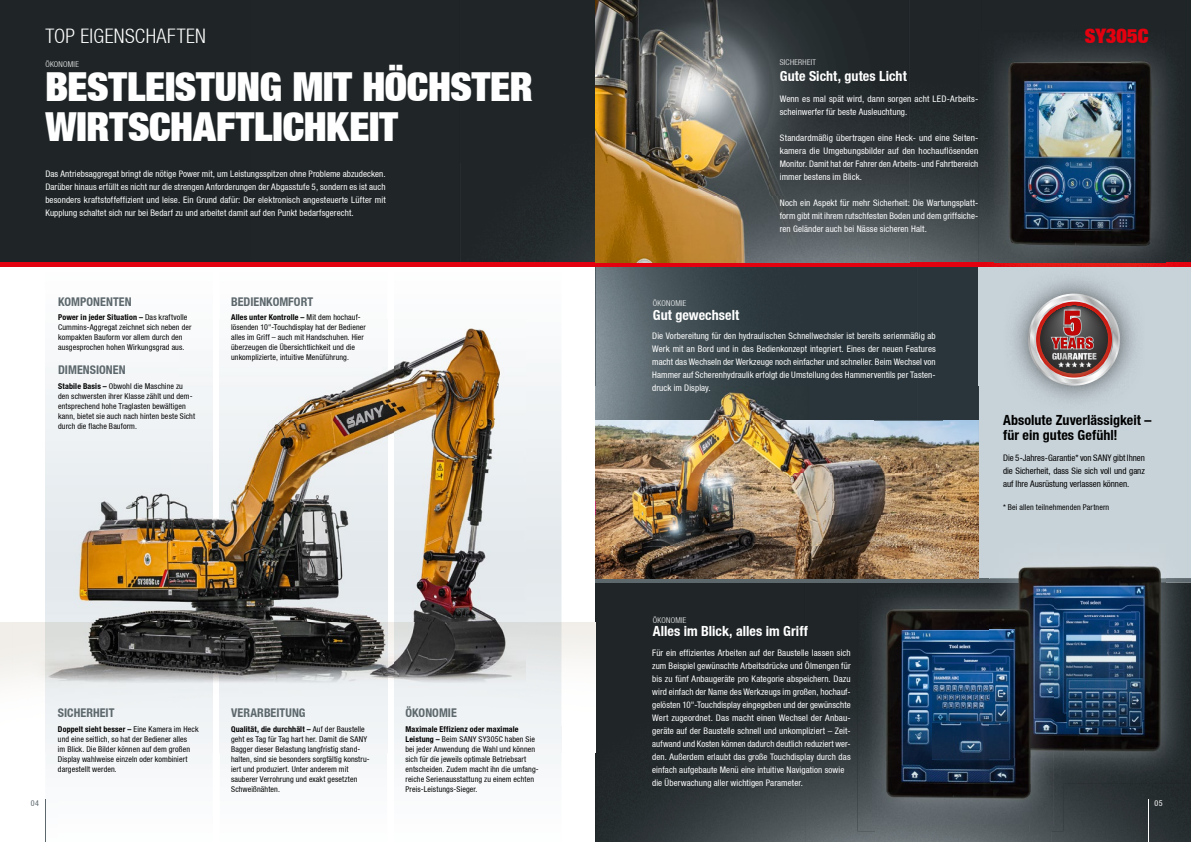
<style>
.page{position:relative;width:1191px;height:842px;background:#fff}
.page>*{position:absolute;margin:0;border:0;box-sizing:border-box;transform-origin:0 0}
.t1{font:900 40px/40px "Context Reprise Extra Black S Si Extra";letter-spacing:-.005em;color:#fff}
.t2{font:700 20px "Context Reprise Light Cond S Si";letter-spacing:.015em;color:#fff}
.t3{font:900 20px "Context Reprise Extra Black S Si Extra";letter-spacing:.005em;color:#e3000f}
.t4{font:700 condensed 14px "Context Reprise Condensed S Si";letter-spacing:.005em;color:#fff}
.t5{font:700 condensed 14px/15px "Context Reprise Condensed S Si";letter-spacing:.005em;color:#000}
.t6{font:700 condensed 12px "Context Reprise Condensed S Si";letter-spacing:.005em;color:#5d686d}
.t7{font:9px/13px "Context Reprise Condensed S Si Condensed";letter-spacing:.01em;color:#fff;text-align:justify}
.t8{font:9px/13px "Context Reprise Condensed S Si Condensed";letter-spacing:-.005em;color:#000;text-align:justify}
.t9{font:8px/10px "Context Reprise Condensed S Si Condensed";letter-spacing:.015em;color:#000}
.t10{font:700 condensed 8px "Context Reprise Condensed S Si";letter-spacing:.02em;color:#000}
.t11{font:700 8px "Context Reprise Light Cond S Si";letter-spacing:.03em;color:#fff}
.t12{font:8px "Context Reprise Condensed S Si Condensed";color:#5d686d}
.t13{font:8px "Context Reprise Condensed S Si Condensed";color:#fff}
.s1{font-family:"Context Reprise Condensed S Si Condensed";font-weight:400;font-stretch:normal}
.s2{font-family:"Context Reprise Condensed S Si";font-weight:700;font-stretch:condensed}
</style>
<div class="page">
<div style="left:0;top:0;width:1191px;height:264px;background:#1f2527"></div>
<div style="left:978px;top:266px;width:213px;height:313px;background:#c8d3d9"></div>
<img style="left:595px;top:582px;width:280px;height:260px">
<img style="left:1051px;top:784px;width:140px;height:58px">
<img style="left:875px;top:831px;width:176px;height:11px">
<div style="left:534px;top:206px;width:61px;height:56px;background:#272e30"></div>
<img style="left:909px;top:97px;width:69px;height:165px">
<div style="left:1166px;top:64px;width:9px;height:189px;background:#293033"></div>
<svg style="left:1024px;top:294px;width:99px;height:95px;background:#9d8586"></svg>
<svg style="left:45px;top:266px;width:168px;height:498px"></svg>
<svg style="left:220px;top:266px;width:167px;height:498px"></svg>
<svg style="left:394px;top:266px;width:167px;height:498px"></svg>
<img style="left:494px;top:622px;width:101px;height:130px">
<div style="left:45px;top:717px;width:449px;height:35px;background:#f1f4f6"></div>
<img style="left:13px;top:320px;width:512px;height:397px">
<div style="left:595px;top:264px;width:383px;height:315px;background:#29353a"></div>
<img style="left:595px;top:266px;width:251px;height:120px">
<img style="left:846px;top:266px;width:71px;height:1px">
<svg style="left:595px;top:578px;width:394px;height:4px"></svg>
<img style="left:595px;top:501px;width:35px;height:14px">
<img style="left:630px;top:501px;width:313px;height:14px">
<img style="left:943px;top:421px;width:35px;height:157px">
<img style="left:595px;top:515px;width:348px;height:63px">
<hr style="left:0;top:262px;width:1191px;height:4px;background:#e3000f">
<img style="left:595px;top:0;width:314px;height:262px">
<img style="left:978px;top:86px;width:16px;height:176px">
<img style="left:978px;top:262px;width:208px;height:18px">
<img style="left:994px;top:41px;width:172px;height:221px">
<img style="left:1166px;top:578px;width:25px;height:4px">
<img style="left:1063px;top:582px;width:128px;height:202px">
<img style="left:989px;top:565px;width:177px;height:17px">
<img style="left:1063px;top:582px;width:103px;height:175px">
<img style="left:857px;top:581px;width:206px;height:37px">
<img style="left:857px;top:618px;width:34px;height:213px">
<img style="left:1029px;top:784px;width:34px;height:47px">
<img style="left:891px;top:825px;width:138px;height:6px">
<svg style="left:989px;top:583px;width:1px;height:15px"></svg>
<img style="left:1021px;top:757px;width:42px;height:27px">
<img style="left:989px;top:582px;width:74px;height:1px">
<img style="left:1053px;top:617px;width:10px;height:140px">
<img style="left:989px;top:581px;width:74px;height:1px">
<img style="left:872px;top:598px;width:181px;height:97px">
<img style="left:872px;top:695px;width:117px;height:65px">
<img style="left:872px;top:760px;width:121px;height:32px">
<img style="left:993px;top:784px;width:60px;height:8px">
<img style="left:872px;top:792px;width:181px;height:33px">
<img style="left:989px;top:598px;width:1px;height:96px">
<img style="left:989px;top:757px;width:32px;height:27px">
<img style="left:989px;top:694px;width:64px;height:63px">
<img style="left:595px;top:386px;width:383px;height:35px">
<img style="left:595px;top:421px;width:348px;height:80px">
<hr style="left:45px;top:799px;width:1px;height:43px;background:#5d686d">
<hr style="left:1148px;top:799px;width:1px;height:43px;background:#fff">
<h2 class="t2" style="left:45px;top:25px;width:162px">TOP EIGENSCHAFTEN</h2>
<h2 class="t3" style="left:1084px;top:23px;width:65px">SY305C</h2>
<h1 class="t1" style="left:45px;top:66px;width:489px">BESTLEISTUNG MIT HÖCHSTER<br>WIRTSCHAFTLICHKEIT</h1>
<p class="t7" style="left:45px;top:167px;width:342px">Das Antriebsaggregat bringt die nötige Power mit, um Leistungsspitzen ohne Probleme abzudecken.<br>Darüber hinaus erfüllt es nicht nur die strengen Anforderungen der Abgasstufe 5, sondern es ist auch besonders kraftstoffeffizient und leise. Ein Grund dafür: Der elektronisch angesteuerte Lüfter mit Kupplung schaltet sich nur bei Bedarf zu und arbeitet damit auf den Punkt bedarfsgerecht.</p>
<p class="t11" style="left:780px;top:58px;width:38px">SICHERHEIT</p>
<p class="t11" style="left:45px;top:59px;width:35px">ÖKONOMIE</p>
<h3 class="t4" style="left:780px;top:68px;width:128px">Gute Sicht, gutes Licht</h3>
<p class="t7" style="left:780px;top:92px;width:200px">Wenn es mal spät wird, dann sorgen acht LED-Arbeits&shy;scheinwerfer für beste Ausleuchtung.</p>
<p class="t7" style="left:780px;top:131px;width:200px">Standardmäßig übertragen eine Heck- und eine Seiten&shy;kamera die Umgebungsbilder auf den hochauflösenden Moni tor. Damit hat der Fahrer den Arbeits- und Fahrtbereich immer bestens im Blick.</p>
<p class="t7" style="left:780px;top:196px;width:200px">Noch ein Aspekt für mehr Sicherheit: Die Wartungsplatt&shy;form gibt mit ihrem rutschfesten Boden und dem griffsiche&shy;ren Geländer auch bei Nässe sicheren Halt.</p>
<h3 class="t6" style="left:58px;top:294px;width:75px">KOMPONENTEN</h3>
<p class="t10" style="left:58px;top:312px;width:131px">Power in jeder Situation – <span class="s1">Das kraftvolle</span></p>
<p class="t9" style="left:58px;top:322px;width:135px">Cummins-Aggregat zeichnet sich neben der kompakten Bauform vor allem durch den ausgesprochen hohen Wirkungsgrad aus.</p>
<h3 class="t6" style="left:58px;top:363px;width:69px">DIMENSIONEN</h3>
<p class="t9" style="left:58px;top:381px;width:139px"><span class="s2">Stabile Basis –</span> Obwohl die Maschine zu den schwersten ihrer Klasse zählt und dem&shy;entsprechend hohe Traglasten bewältigen kann, bietet sie auch nach hinten beste Sicht durch die flache Bauform.</p>
<h3 class="t6" style="left:231px;top:294px;width:84px">BEDIENKOMFORT</h3>
<p class="t10" style="left:231px;top:312px;width:131px">Alles unter Kontrolle – <span class="s1">Mit dem hochauf-</span></p>
<p class="t9" style="left:231px;top:322px;width:136px">lösenden 10"-Touchdisplay hat der Bediener alles im Griff – auch mit Handschuhen. Hier überzeugen die Übersichtlichkeit und die unkomplizierte, intuitive Menüführung.</p>
<h3 class="t6" style="left:58px;top:706px;width:58px">SICHERHEIT</h3>
<p class="t10" style="left:58px;top:724px;width:142px">Doppelt sieht besser – <span class="s1">Eine Kamera im Heck</span></p>
<p class="t9" style="left:58px;top:734px;width:134px">und eine seitlich, so hat der Bediener alles im Blick. Die Bilder können auf dem großen Display wahlweise einzeln oder kombiniert dargestellt werden.</p>
<h3 class="t6" style="left:231px;top:706px;width:76px">VERARBEITUNG</h3>
<p class="t10" style="left:231px;top:724px;width:135px">Qualität, die durchhält – <span class="s1">Auf der Baustelle</span></p>
<p class="t9" style="left:231px;top:734px;width:140px">geht es Tag für Tag hart her. Damit die SANY Bagger dieser Belastung langfristig stand&shy;halten, sind sie besonders sorgfältig konstru&shy;iert und produziert. Unter anderem mit sauberer Verrohrung und exakt gesetzten Schweißnähten.</p>
<h3 class="t6" style="left:405px;top:706px;width:53px">ÖKONOMIE</h3>
<p class="t10" style="left:405px;top:724px;width:115px">Maximale Effizienz oder maximale</p>
<p class="t9" style="left:405px;top:734px;width:135px"><span class="s2">Leistung –</span> Beim SANY SY305C haben Sie bei jeder Anwendung die Wahl und können sich für die jeweils optimale Betriebsart entscheiden. Zudem macht ihn die umfang&shy;reiche Serienausstattung zu einem echten Preis-Leistungs-Sieger.</p>
<p class="t11" style="left:653px;top:299px;width:35px">ÖKONOMIE</p>
<h3 class="t4" style="left:653px;top:306px;width:88px">Gut gewechselt</h3>
<p class="t7" style="left:652px;top:329px;width:285px">Die Vorbereitung für den hydraulischen Schnellwechsler ist bereits serienmäßig ab Werk mit an Bord und in das Bedien konzept integriert. Eines der neuen Features macht das Wechseln der Werkzeuge noch einfacher und schneller. Beim Wechsel von Hammer auf Scherenhydraulik erfolgt die Umstellung des Hammerventils per Tasten&shy;druck im Display.</p>
<p class="t11" style="left:653px;top:615px;width:35px">ÖKONOMIE</p>
<h3 class="t4" style="left:653px;top:622px;width:157px">Alles im Blick, alles im Griff</h3>
<p class="t7" style="left:652px;top:646px;width:200px;text-align:left">Für ein effizientes Arbeiten auf der Baustelle lassen sich zum Beispiel gewünschte Arbeitsdrücke und Ölmengen für bis zu fünf Anbaugeräte pro Kategorie abspeichern. Dazu wird einfach der Name des Werkzeugs im großen, hochauf&shy;gelösten 10"-Touchdisplay eingegeben und der gewünschte Wert zugeordnet. Das macht einen Wechsel der Anbau&shy;geräte auf der Baustelle schnell und unkompliziert – Zeit&shy;aufwand und Kosten können dadurch deutlich reduziert wer&shy;den. Außerdem erlaubt das große Touchdisplay durch das einfach aufgebaute Menü eine intuitive Navigation sowie die Überwachung aller wichtigen Parameter.</p>
<h3 class="t5" style="left:1003px;top:412px;width:150px">Absolute Zuverlässigkeit – für ein gutes Gefühl!</h3>
<p class="t8" style="left:1003px;top:451px;width:143px">Die 5-Jahres-Garantie* von SANY gibt Ihnen die Sicherheit, dass Sie sich voll und ganz auf Ihre Ausrüstung verlassen können.</p>
<p class="t9" style="left:1003px;top:502px;width:108px">* Bei allen teilnehmenden Partnern</p>
<p class="t12" style="left:31px;top:798px;width:10px">04</p>
<p class="t13" style="left:1154px;top:798px;width:9px">05</p>
</div>
